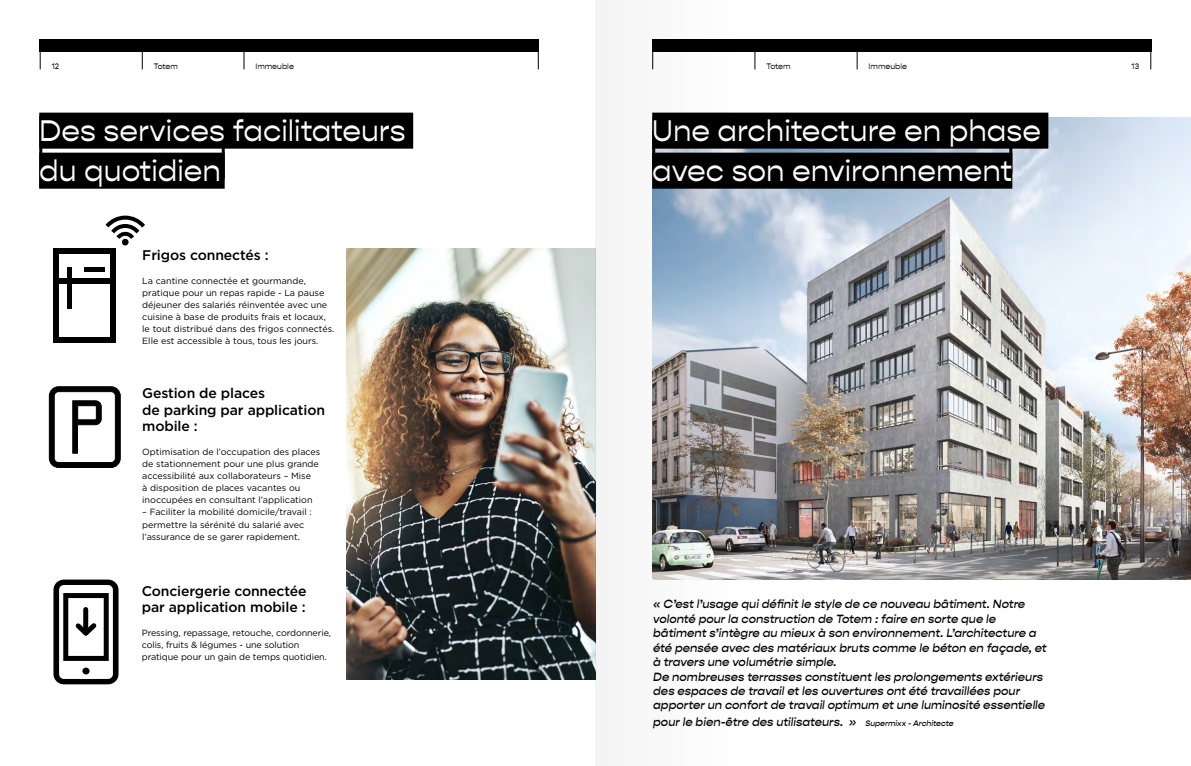
<style>
.page{position:relative;width:1191px;height:766px;background:#fff}
.page>*{position:absolute;margin:0;border:0;box-sizing:border-box;transform-origin:0 0}
.t1{font:30px/40px "Gopher";color:#fff}
.t2{font:500 14px/16.8px "Gotham";letter-spacing:-.01em;color:#000}
.t3{font:italic 500 12px/14.4px "Gopher";color:#000}
.t4{font:9px/12px "Gotham";color:#000}
.t5{font:8px "Gopher";color:#000}
.s1{font-size:8px}
</style>
<div class="page">
<div style="left:40px;top:40px;width:499px;height:12px;background:#000"></div>
<svg style="left:40px;top:52px;width:1px;height:17px"></svg>
<svg style="left:538px;top:52px;width:1px;height:17px"></svg>
<svg style="left:243px;top:52px;width:1px;height:17px"></svg>
<svg style="left:142px;top:52px;width:1px;height:17px"></svg>
<div style="left:652px;top:40px;width:499px;height:12px;background:#000"></div>
<svg style="left:1150px;top:52px;width:1px;height:17px"></svg>
<svg style="left:856px;top:52px;width:1px;height:17px"></svg>
<svg style="left:754px;top:52px;width:1px;height:17px"></svg>
<img style="left:742px;top:117px;width:449px;height:462px">
<hr style="left:1009px;top:132px;width:3px;height:41px;background:#000">
<hr style="left:222px;top:138px;width:3px;height:41px;background:#000">
<hr style="left:39px;top:116px;width:3px;height:72px;background:#000">
<div style="left:39px;top:113px;width:374px;height:36px;background:#000"></div>
<div style="left:39px;top:153px;width:186px;height:36px;background:#000"></div>
<div style="left:54px;top:248px;width:62px;height:6px;background:#000"></div>
<div style="left:54px;top:337px;width:62px;height:6px;background:#000"></div>
<div style="left:54px;top:248px;width:5px;height:95px;background:#000"></div>
<div style="left:111px;top:248px;width:5px;height:95px;background:#000"></div>
<hr style="left:67px;top:267px;width:4px;height:42px;background:#000">
<div style="left:85px;top:267px;width:20px;height:5px;background:#000"></div>
<div style="left:54px;top:278px;width:62px;height:5px;background:#000"></div>
<svg style="left:105px;top:215px;width:40px;height:30px"></svg>
<svg style="left:49px;top:386px;width:71px;height:81px"></svg>
<svg style="left:53px;top:579px;width:65px;height:105px"></svg>
<img style="left:346px;top:248px;width:249px;height:431px">
<div style="left:652px;top:113px;width:396px;height:36px;background:#000"></div>
<div style="left:652px;top:153px;width:360px;height:36px;background:#000"></div>
<svg style="left:595px;top:0;width:147px;height:765px;fill:#f4f5f5"></svg>
<p class="t5" style="left:52px;top:62px;width:9px">12</p>
<p class="t5" style="left:154px;top:62px;width:26px">Totem</p>
<p class="t5" style="left:255px;top:62px;width:40px">Immeuble</p>
<p class="t5" style="left:766px;top:62px;width:26px">Totem</p>
<p class="t5" style="left:868px;top:62px;width:40px">Immeuble</p>
<p class="t5" style="left:1131px;top:62px;width:9px">13</p>
<h1 class="t1" style="left:39px;top:111px;width:368px">Des services facilitateurs du quotidien</h1>
<h2 class="t2" style="left:142px;top:246px;width:128px">Frigos connectés :</h2>
<p class="t4" style="left:142px;top:274px;width:194px">La cantine connectée et gourmande, pratique pour un repas rapide - La pause déjeuner des salariés réinventée avec une cuisine à base de produits frais et locaux, le tout distribué dans des frigos connectés.<br>Elle est accessible à tous, tous les jours.</p>
<h2 class="t2" style="left:142px;top:384px;width:184px">Gestion de places<br>de parking par application mobile :</h2>
<p class="t4" style="left:142px;top:446px;width:180px">Optimisation de l’occupation des places de stationnement pour une plus grande accessibilité aux collaborateurs – Mise<br>à disposition de places vacantes ou inoccupées en consultant l’application</p>
<p class="t4" style="left:142px;top:506px;width:171px">– Faciliter la mobilité domicile/travail : permettre la sérénité du salarié avec l’assurance de se garer rapidement.</p>
<h2 class="t2" style="left:142px;top:582px;width:166px">Conciergerie connectée par application mobile :</h2>
<p class="t4" style="left:142px;top:626px;width:191px">Pressing, repassage, retouche, cordonnerie, colis, fruits &amp; légumes - une solution pratique pour un gain de temps quotidien.</p>
<h1 class="t1" style="left:652px;top:111px;width:390px">Une architecture en phase avec son environnement</h1>
<p class="t3" style="left:653px;top:597px;width:395px">« C’est l’usage qui définit le style de ce nouveau bâtiment. Notre volonté pour la construction de Totem : faire en sorte que le bâtiment s’intègre au mieux à son environnement. L’architecture a été pensée avec des matériaux bruts comme le béton en façade, et à travers une volumétrie simple.<br>De nombreuses terrasses constituent les prolongements extérieurs des espaces de travail et les ouvertures ont été travaillées pour apporter un confort de travail optimum et une luminosité essentielle</p>
<h3 class="t3" style="left:653px;top:714px;width:302px">pour le bien-être des utilisateurs. » <span class="s1">Supermixx - Architecte</span></h3>
</div>
